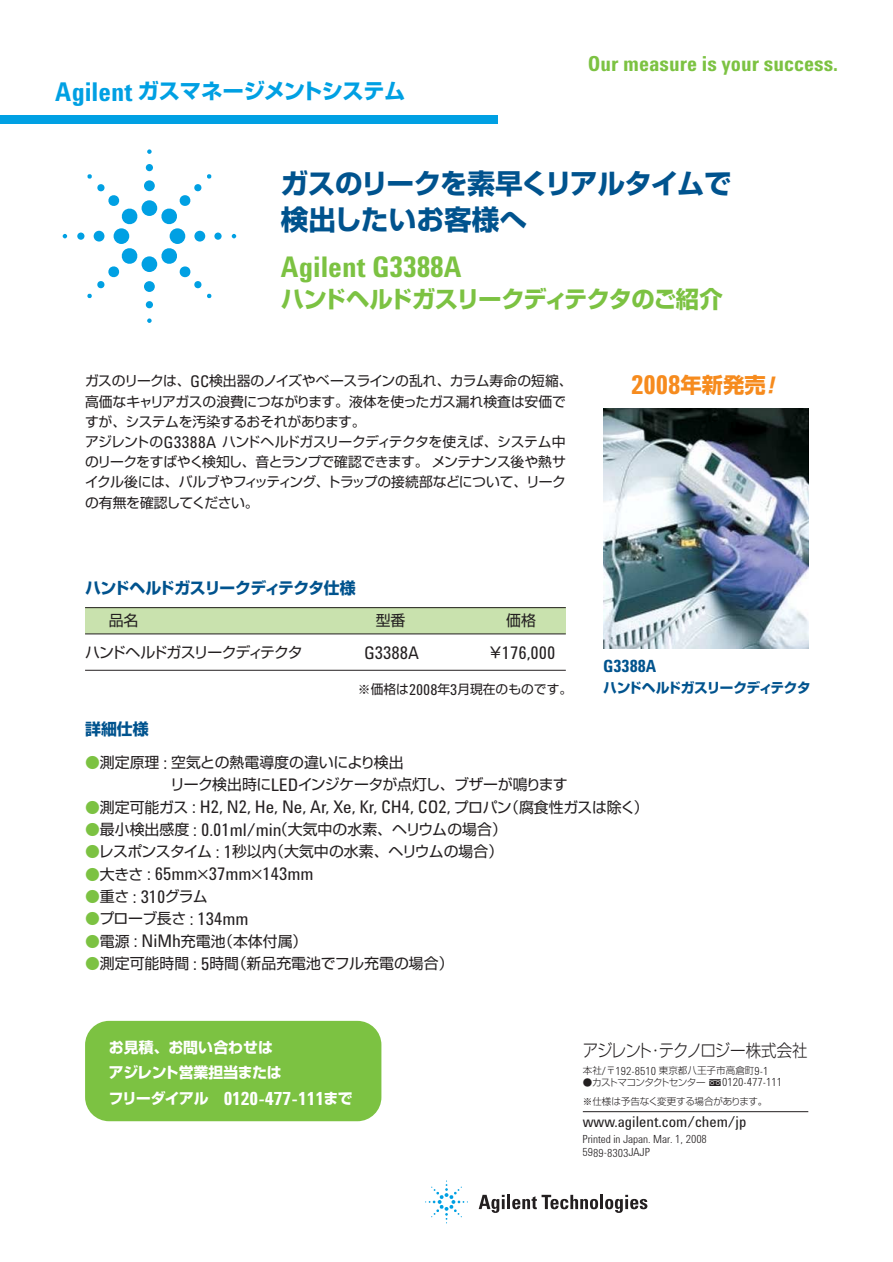
<style>
.page{position:relative;width:893px;height:1262px;background:#fff}
.page>*{position:absolute;margin:0;border:0;box-sizing:border-box;transform-origin:0 0}
.t1{font:700 29.25px "Agilent Cond";color:#7cc242}
.t2{font:700 27.6px/36.2px "Shin Go";letter-spacing:-.025em;color:#00538e}
.t3{font:700 26.55px "Agilent Cond";color:#f68b1e}
.t4{font:700 23.4px "Shin Go";letter-spacing:-.045em;color:#7cc242}
.t5{font:700 21.3px "Agilent Cond";color:#7cc242}
.t6{font:700 21.3px "Shin Go";letter-spacing:-.025em;color:#00a0e3}
.t7{font:700 18.6px "Agilent Cond";color:#fff}
.t8{font:17.85px "Agilent Cond";color:#231f20}
.t9{font:300 17.25px "Shin Go";letter-spacing:-.065em;color:#231f20;scale:.9 1}
.t10{font:700 17.25px "Agilent Cond";color:#00538e}
.t11{font:700 15.9px "Shin Go";letter-spacing:-.03em;color:#00538e}
.t12{font:15.3px "Agilent Cond";color:#231f20}
.t13{font:14.85px/22.4px "Shin Go";letter-spacing:-.005em;color:#231f20}
.t14{font:700 14.85px/25.5px "Shin Go";color:#fff}
.t15{font:14.85px "Shin Go";letter-spacing:-.075em;color:#231f20}
.t16{font:13.8px/20.2px "Shin Go";letter-spacing:-.035em;color:#231f20}
.t17{font:700 13.8px "Shin Go";letter-spacing:-.055em;color:#00538e}
.t18{font:12.75px "Shin Go";color:#231f20}
.t19{font:300 11.55px/13.4px "Agilent Cond";color:#231f20}
.t20{font:300 9.6px "Shin Go";color:#231f20}
.t21{font:300 9.6px "Shin Go";letter-spacing:-.03em;color:#231f20}
.t22{font:300 9.6px "Shin Go";letter-spacing:-.06em;color:#231f20}
.s1{font-family:"Agilent Cond";font-size:26.55px}
.s2{font-family:"Agilent Cond";font-size:16.65px}
.s3{font-family:"Shin Go";font-size:21.3px}
.s4{font-family:"Shin Go";font-style:italic;font-size:21.3px}
.s5{font-family:"Shin Go";font-size:14.85px}
.s6{font-family:"Agilent Cond";font-size:15.3px}
.s7{color:#7cc242}
.s8{font-family:"Agilent Cond";font-size:17.85px}
.s9{font-family:"Shin Go";font-size:14.85px;color:#7cc242}
.s10{font-family:"Agilent Cond";font-size:11.55px}
</style>
<div class="page">
<hr style="left:583px;top:1111px;width:225px;height:1px;background:#231f20">
<svg style="left:478px;top:1194px;width:26px;height:18px"></svg>
<hr style="left:507px;top:1194px;width:3px;height:15px;background:#231f20">
<svg style="left:512px;top:1194px;width:86px;height:15px"></svg>
<hr style="left:600px;top:1194px;width:3px;height:15px;background:#231f20">
<svg style="left:605px;top:1194px;width:42px;height:18px"></svg>
<svg style="left:425px;top:1180px;width:43px;height:43px"></svg>
<div style="left:0;top:115px;width:497px;height:8px;background:#00a0e3"></div>
<div style="left:141px;top:200px;width:16px;height:16px;background:#00a0e3;border-radius:50%"></div>
<div style="left:144px;top:180px;width:11px;height:11px;background:#00a0e3;border-radius:50%"></div>
<div style="left:146px;top:164px;width:7px;height:7px;background:#00a0e3;border-radius:50%"></div>
<svg style="left:147px;top:149px;width:5px;height:5px"></svg>
<div style="left:170px;top:228px;width:15px;height:16px;background:#00a0e3;border-radius:50%"></div>
<div style="left:194px;top:231px;width:11px;height:10px;background:#00a0e3;border-radius:50%"></div>
<div style="left:214px;top:232px;width:7px;height:8px;background:#00a0e3;border-radius:50%"></div>
<svg style="left:232px;top:234px;width:4px;height:4px"></svg>
<div style="left:141px;top:256px;width:16px;height:16px;background:#00a0e3;border-radius:50%"></div>
<div style="left:144px;top:281px;width:11px;height:11px;background:#00a0e3;border-radius:50%"></div>
<div style="left:146px;top:301px;width:7px;height:7px;background:#00a0e3;border-radius:50%"></div>
<svg style="left:147px;top:318px;width:5px;height:5px"></svg>
<div style="left:114px;top:228px;width:15px;height:16px;background:#00a0e3;border-radius:50%"></div>
<div style="left:94px;top:231px;width:10px;height:10px;background:#00a0e3;border-radius:50%"></div>
<div style="left:77px;top:232px;width:7px;height:8px;background:#00a0e3;border-radius:50%"></div>
<svg style="left:63px;top:234px;width:4px;height:4px"></svg>
<svg style="left:161px;top:174px;width:51px;height:51px"></svg>
<svg style="left:161px;top:248px;width:51px;height:50px"></svg>
<svg style="left:87px;top:248px;width:51px;height:50px"></svg>
<svg style="left:87px;top:174px;width:51px;height:51px"></svg>
<img style="left:603px;top:408px;width:205px;height:240px">
<div style="left:85px;top:1020px;width:296px;height:101px;background:#7cc242;border-radius:24px"></div>
<div style="left:85px;top:607px;width:481px;height:27px;background:#c9e2ae"></div>
<hr style="left:85px;top:670px;width:481px;height:1px;background:#231f20">
<hr style="left:85px;top:607px;width:481px;height:1px;background:#231f20">
<hr style="left:85px;top:633px;width:481px;height:1px;background:#231f20">
<h3 class="t6" style="left:55px;top:83px;width:351px"><span class="s1">Agilent</span> ガスマネージメントシステム</h3>
<h3 class="t5" style="left:587px;top:56px;width:252px">Our measure is your success.</h3>
<h2 class="t2" style="left:281px;top:169px;width:452px">ガスのリークを素早くリアルタイムで検出したいお客様へ</h2>
<h1 class="t1" style="left:281px;top:256px;width:182px">Agilent G3388A</h1>
<h3 class="t4" style="left:281px;top:290px;width:443px">ハンドヘルドガスリークディテクタのご紹介</h3>
<p class="t16" style="left:85px;top:372px;width:489px">ガスのリークは、<span class="s2">GC</span>検出器のノイズやベースラインの乱れ、カラム寿命の短縮、高価なキャリアガスの浪費につながります。液体を使ったガス漏れ検査は安価ですが、システムを汚染するおそれがあります。<br>アジレントの<span class="s2">G3388A</span> ハンドヘルドガスリークディテクタを使えば、システム中のリークをすばやく検知し、音とランプで確認できます。メンテナンス後や熱サイクル後には、バルブやフィッティング、トラップの接続部などについて、リークの有無を確認してください。</p>
<h3 class="t3" style="left:631px;top:375px;width:156px">2008<span class="s3">年新発売</span><span class="s4">！</span></h3>
<p class="t11" style="left:85px;top:581px;width:272px">ハンドヘルドガスリークディテクタ仕様</p>
<p class="t13" style="left:109px;top:610px;width:31px">品名</p>
<p class="t13" style="left:375px;top:610px;width:31px">型番</p>
<p class="t13" style="left:506px;top:610px;width:31px">価格</p>
<p class="t15" style="left:85px;top:646px;width:219px">ハンドヘルドガスリークディテクタ</p>
<p class="t8" style="left:364px;top:646px;width:56px">G3388A</p>
<p class="t8" style="left:488px;top:646px;width:69px"><span class="s5">￥</span>176,000</p>
<p class="t18" style="left:358px;top:684px;width:216px">※価格は<span class="s6">2008</span>年<span class="s6">3</span>月現在のものです。</p>
<p class="t11" style="left:85px;top:723px;width:65px">詳細仕様</p>
<p class="t13" style="left:170px;top:752px;width:399px;text-indent:-85px"><span class="s7">●</span>測定原理 <span class="s8">:</span> 空気との熱電導度の違いにより検出<br>リーク検出時に<span class="s8">LED</span>インジケータが点灯し、ブザーが鳴ります</p>
<p class="t8" style="left:85px;top:800px;width:565px"><span class="s9">●</span><span class="s5">測定可能ガス</span> : H2, N2, He, Ne, Ar, Xe, Kr, CH4, CO2, <span class="s5">プロパン（腐食性ガスは除く）</span></p>
<p class="t13" style="left:85px;top:819px;width:423px"><span class="s7">●</span>最小検出感度 <span class="s8">: 0.01ml/min</span>（大気中の水素、ヘリウムの場合）</p>
<p class="t13" style="left:85px;top:842px;width:419px"><span class="s7">●</span>レスポンスタイム <span class="s8">: 1</span>秒以内（大気中の水素、ヘリウムの場合）</p>
<p class="t8" style="left:85px;top:867px;width:230px"><span class="s9">●</span><span class="s5">大きさ</span> : 65mm<span class="s5">×</span>37mm<span class="s5">×</span>143mm</p>
<p class="t13" style="left:85px;top:886px;width:124px"><span class="s7">●</span>重さ <span class="s8">: 310</span>グラム</p>
<p class="t13" style="left:85px;top:909px;width:165px"><span class="s7">●</span>プローブ長さ <span class="s8">: 134mm</span></p>
<p class="t13" style="left:85px;top:931px;width:224px"><span class="s7">●</span>電源 <span class="s8">: NiMh</span>充電池（本体付属）</p>
<p class="t13" style="left:85px;top:953px;width:370px"><span class="s7">●</span>測定可能時間 <span class="s8">: 5</span>時間（新品充電池でフル充電の場合）</p>
<p class="t10" style="left:603px;top:660px;width:54px">G3388A</p>
<p class="t17" style="left:603px;top:682px;width:209px">ハンドヘルドガスリークディテクタ</p>
<p class="t14" style="left:109px;top:1036px;width:174px">お見積、お問い合わせはアジレント営業担当または</p>
<h3 class="t7" style="left:109px;top:1091px;width:245px"><span class="s5">フリーダイアル　</span>0120-477-111<span class="s5">まで</span></h3>
<p class="t9" style="left:583px;top:1044px;width:251px">アジレント・テクノロジー株式会社</p>
<p class="t20" style="left:583px;top:1066px;width:187px">本社<span class="s10">/</span>〒<span class="s10">192-8510</span> 東京都八王子市高倉町<span class="s10">9-1</span></p>
<p class="t22" style="left:583px;top:1078px;width:124px">●カストマコンタクトセンター</p>
<p class="t19" style="left:722px;top:1077px;width:61px">0120-477-111</p>
<p class="t12" style="left:583px;top:1116px;width:165px">www.agilent.com/chem/jp</p>
<p class="t21" style="left:583px;top:1097px;width:186px">※仕様は予告なく変更する場合があります。</p>
<p class="t19" style="left:582px;top:1133px;width:126px">Printed in Japan. Mar. 1, 2008<br>5989-8303JAJP</p>
</div>
